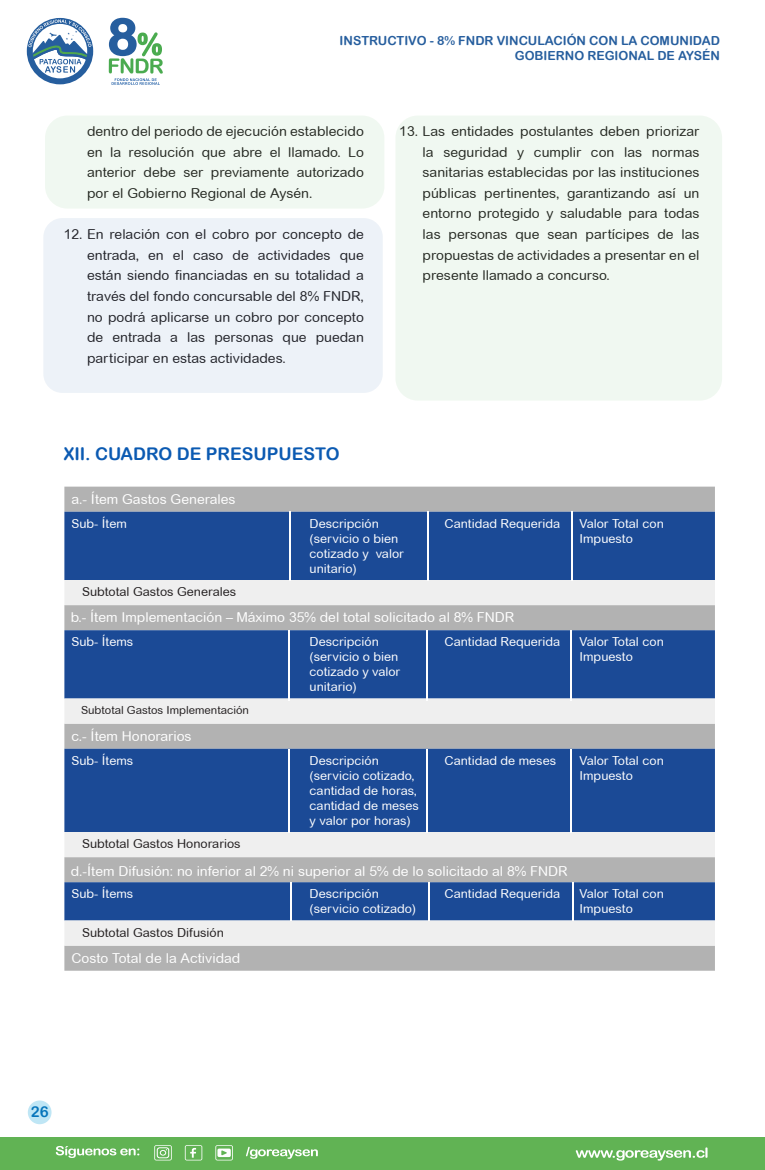
<style>
.page{position:relative;width:765px;height:1170px;background:#fff}
.page>*{position:absolute;margin:0;border:0;box-sizing:border-box;transform-origin:0 0}
.t1{font:17.5px "Arial Rounded MT Bold";color:#0b5ab2}
.t2{font:15px "Arial Rounded MT Bold";color:#0675bb}
.t3{font:13.75px/20.6px "Arial Rounded MT";color:#231f20;text-align:justify}
.t4{font:13.75px "Arial Rounded MT";color:#fff}
.t5{font:12.5px/15px "Arial Rounded MT";color:#fff}
.t6{font:12.5px "Arial Rounded MT";color:#231f20}
.t7{font:12.5px/15px "Arial Rounded MT Bold";color:#265e9e;text-align:right}
.t8{font:11.25px "Arial Rounded MT";color:#231f20}
</style>
<div class="page">
<div style="left:28px;top:1100px;width:24px;height:24px;background:#bfe6f5;border-radius:50%"></div>
<svg style="left:108px;top:17px;width:55px;height:68px"></svg>
<svg style="left:27px;top:18px;width:66px;height:66px"></svg>
<div style="left:0;top:1137px;width:765px;height:32px;background:#61b354"></div>
<svg style="left:246px;top:1146px;width:72px;height:12px"></svg>
<svg style="left:185px;top:1145px;width:17px;height:15px"></svg>
<svg style="left:154px;top:1145px;width:18px;height:15px"></svg>
<svg style="left:215px;top:1145px;width:18px;height:15px"></svg>
<svg style="left:56px;top:1146px;width:83px;height:11px"></svg>
<svg style="left:576px;top:1147px;width:132px;height:13px"></svg>
<div style="left:64px;top:486px;width:651px;height:484px;background:#b2b2b2"></div>
<div style="left:64px;top:511px;width:651px;height:69px;background:#1b4a96"></div>
<svg style="left:64px;top:580px;width:651px;height:365px;fill:#1b4a96"></svg>
<hr style="left:289px;top:511px;width:2px;height:69px;background:#fff">
<hr style="left:427px;top:511px;width:2px;height:69px;background:#fff">
<hr style="left:571px;top:511px;width:2px;height:69px;background:#fff">
<hr style="left:288px;top:630px;width:2px;height:70px;background:#fff">
<hr style="left:288px;top:749px;width:2px;height:84px;background:#fff">
<hr style="left:290px;top:882px;width:2px;height:38px;background:#fff">
<hr style="left:426px;top:630px;width:2px;height:70px;background:#fff">
<hr style="left:426px;top:749px;width:2px;height:84px;background:#fff">
<hr style="left:428px;top:882px;width:2px;height:38px;background:#fff">
<hr style="left:570px;top:630px;width:2px;height:70px;background:#fff">
<hr style="left:570px;top:749px;width:2px;height:84px;background:#fff">
<hr style="left:572px;top:882px;width:1px;height:38px;background:#fff">
<div style="left:45px;top:115px;width:339px;height:93px;background:#f0f8f1;border-radius:22px"></div>
<div style="left:43px;top:218px;width:340px;height:175px;background:#edf2f8;border-radius:19px"></div>
<div style="left:395px;top:115px;width:327px;height:285px;background:#f0f8f1;border-radius:22px"></div>
<p class="t7" style="left:340px;top:33px;width:382px">INSTRUCTIVO - 8% FNDR VINCULACIÓN CON LA COMUNIDAD<br>GOBIERNO REGIONAL DE AYSÉN</p>
<p class="t3" style="left:87px;top:121px;width:278px">dentro del periodo de ejecución establecido en la resolución que abre el llamado. Lo anterior debe ser previamente autorizado por el Gobierno Regional de Aysén.</p>
<p class="t3" style="left:87px;top:224px;width:278px;text-indent:-23px">12. En relación con el cobro por concepto de entrada, en el caso de actividades que están siendo financiadas en su totalidad a través del fondo concursable del 8% FNDR, no podrá aplicarse un cobro por concepto de entrada a las personas que puedan participar en estas actividades.</p>
<p class="t3" style="left:423px;top:121px;width:278px;text-indent:-23px">13. Las entidades postulantes deben priorizar la seguridad y cumplir con las normas sanitarias establecidas por las instituciones públicas pertinentes, garantizando así un entorno protegido y saludable para todas las personas que sean partícipes de las propuestas de actividades a presentar en el presente llamado a concurso.</p>
<p class="t1" style="left:64px;top:444px;width:277px">XII. CUADRO DE PRESUPUESTO</p>
<p class="t4" style="left:71px;top:491px;width:166px">a.- Ítem Gastos Generales</p>
<p class="t5" style="left:71px;top:516px;width:57px">Sub- Ítem</p>
<p class="t5" style="left:310px;top:516px;width:96px">Descripción (servicio o bien cotizado y valor unitario)</p>
<p class="t5" style="left:445px;top:516px;width:117px">Cantidad Requerida</p>
<p class="t5" style="left:580px;top:516px;width:86px">Valor Total con<br>Impuesto</p>
<p class="t6" style="left:82px;top:584px;width:156px">Subtotal Gastos Generales</p>
<p class="t5" style="left:71px;top:634px;width:63px">Sub- Ítems</p>
<p class="t5" style="left:310px;top:634px;width:92px">Descripción (servicio o bien cotizado y valor unitario)</p>
<p class="t5" style="left:445px;top:634px;width:117px">Cantidad Requerida</p>
<p class="t5" style="left:580px;top:634px;width:86px">Valor Total con<br>Impuesto</p>
<p class="t8" style="left:81px;top:703px;width:169px">Subtotal Gastos Implementación</p>
<p class="t4" style="left:71px;top:727px;width:122px">c.- Ítem Honorarios</p>
<p class="t5" style="left:71px;top:753px;width:63px">Sub- Ítems</p>
<p class="t5" style="left:310px;top:753px;width:111px">Descripción (servicio cotizado, cantidad de horas, cantidad de meses y valor por horas)</p>
<p class="t5" style="left:445px;top:753px;width:113px">Cantidad de meses</p>
<p class="t5" style="left:580px;top:753px;width:86px">Valor Total con<br>Impuesto</p>
<p class="t6" style="left:82px;top:836px;width:160px">Subtotal Gastos Honorarios</p>
<p class="t5" style="left:71px;top:886px;width:63px">Sub- Ítems</p>
<p class="t5" style="left:310px;top:886px;width:108px">Descripción (servicio cotizado)</p>
<p class="t5" style="left:445px;top:886px;width:117px">Cantidad Requerida</p>
<p class="t5" style="left:580px;top:886px;width:86px">Valor Total con<br>Impuesto</p>
<p class="t6" style="left:82px;top:924px;width:143px">Subtotal Gastos Difusión</p>
<p class="t4" style="left:71px;top:949px;width:170px">Costo Total de la Actividad</p>
<p class="t4" style="left:71px;top:608px;width:445px">b.- Ítem Implementación – Máximo 35% del total solicitado al 8% FNDR</p>
<p class="t4" style="left:71px;top:863px;width:498px">d.-Ítem Difusión: no inferior al 2% ni superior al 5% de lo solicitado al 8% FNDR</p>
<p class="t2" style="left:31px;top:1102px;width:19px">26</p>
</div>
